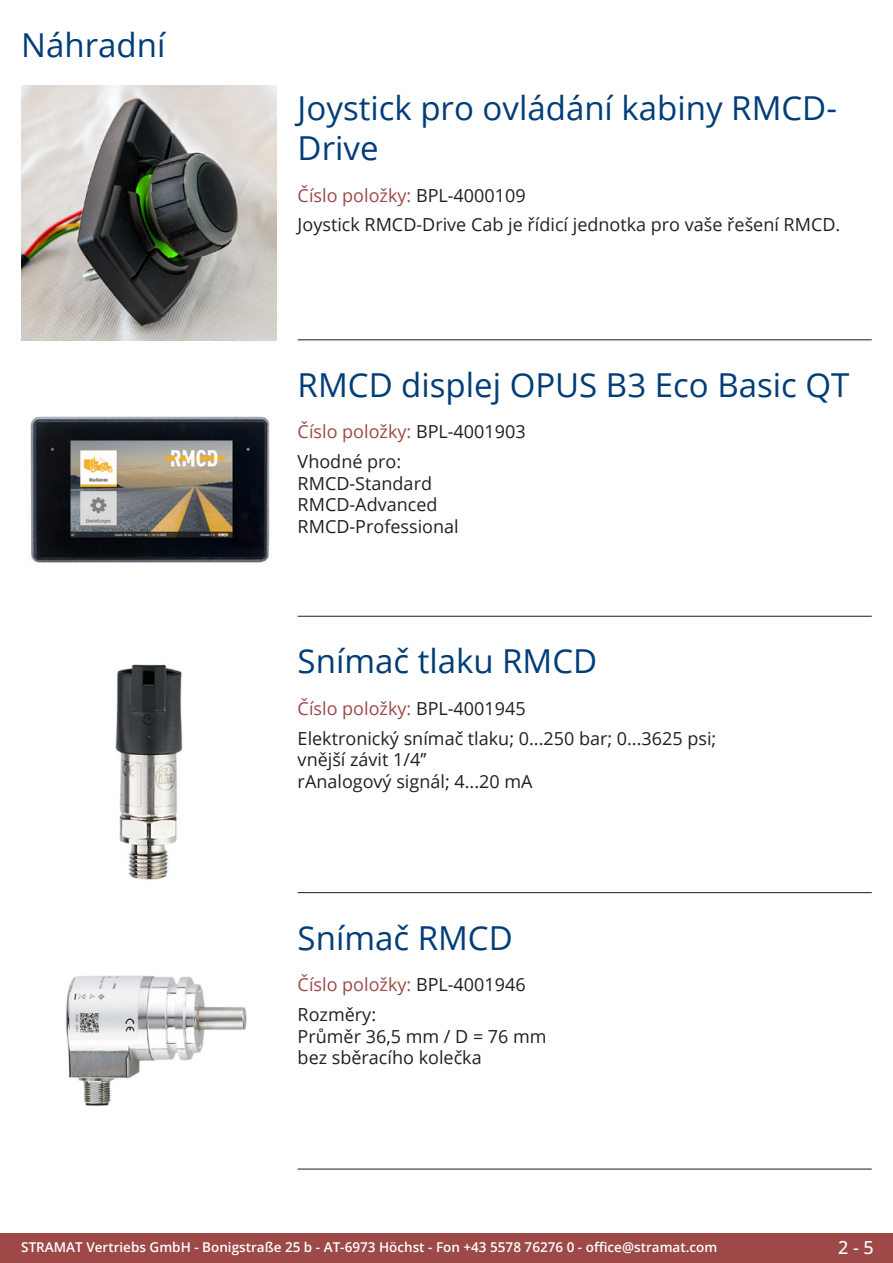
<style>
.page{position:relative;width:893px;height:1263px;background:#fff}
.page>*{position:absolute;margin:0;border:0;box-sizing:border-box;transform-origin:0 0}
.Produkttitel{font:33px/39.6px "Open Sans";color:#003d78}
.RastTitel{font:33px "Open Sans";color:#003d78}
.Beschreibung_Text{font:18px/21.6px "Open Sans";color:#231f20}
.TechDaten_Überschrif{font:18px "Open Sans";color:#9c4948}
.t1{font:500 18px "Open Sans";color:#fff}
.t2{font:600 13.5px "Open Sans";color:#fff}
.s1{color:#231f20}
</style>
<div class="page">
<div style="left:0;top:1233px;width:893px;height:30px;background:#9c4948"></div>
<hr style="left:298px;top:340px;width:574px;height:1px;background:#201d08">
<hr style="left:298px;top:616px;width:574px;height:1px;background:#201d08">
<hr style="left:298px;top:892px;width:574px;height:1px;background:#201d08">
<hr style="left:298px;top:1169px;width:574px;height:1px;background:#201d08">
<img style="left:21px;top:85px;width:255px;height:255px">
<img style="left:30px;top:416px;width:240px;height:147px">
<img style="left:115px;top:664px;width:68px;height:216px">
<img style="left:65px;top:975px;width:182px;height:131px">
<p class="RastTitel" style="left:21px;top:22px;width:146px">Náhradní</p>
<p class="Produkttitel" style="left:298px;top:88px;width:541px">Joystick pro ovládání kabiny RMCD-<br>Drive</p>
<p class="TechDaten_Überschrif" style="left:298px;top:183px;width:230px">Číslo položky: <span class="s1">BPL-4000109</span></p>
<p class="Beschreibung_Text" style="left:298px;top:214px;width:544px">Joystick RMCD-Drive Cab je řídicí jednotka pro vaše řešení RMCD.</p>
<p class="Produkttitel" style="left:298px;top:364px;width:553px">RMCD displej OPUS B3 Eco Basic QT</p>
<p class="TechDaten_Überschrif" style="left:298px;top:420px;width:230px">Číslo položky: <span class="s1">BPL-4001903</span></p>
<p class="Beschreibung_Text" style="left:298px;top:450px;width:163px">Vhodné pro:<br>RMCD-Standard<br>RMCD-Advanced<br>RMCD-Professional</p>
<p class="Produkttitel" style="left:298px;top:640px;width:301px">Snímač tlaku RMCD</p>
<p class="TechDaten_Überschrif" style="left:298px;top:696px;width:230px">Číslo položky: <span class="s1">BPL-4001945</span></p>
<p class="Beschreibung_Text" style="left:298px;top:727px;width:420px">Elektronický snímač tlaku; 0...250 bar; 0...3625 psi; vnější závit 1/4’’<br>rAnalogový signál; 4...20 mA</p>
<p class="Produkttitel" style="left:298px;top:917px;width:217px">Snímač RMCD</p>
<p class="TechDaten_Überschrif" style="left:298px;top:972px;width:230px">Číslo položky: <span class="s1">BPL-4001946</span></p>
<p class="Beschreibung_Text" style="left:298px;top:1003px;width:251px">Rozměry:<br>Průměr 36,5 mm / D = 76 mm bez sběracího kolečka</p>
<p class="t2" style="left:21px;top:1238px;width:698px">STRAMAT Vertriebs GmbH - Bonigstraße 25 b - AT-6973 Höchst - Fon +43 5578 76276 0 - office@stramat.com</p>
<p class="t1" style="left:838px;top:1234px;width:37px">2 - 5</p>
</div>
